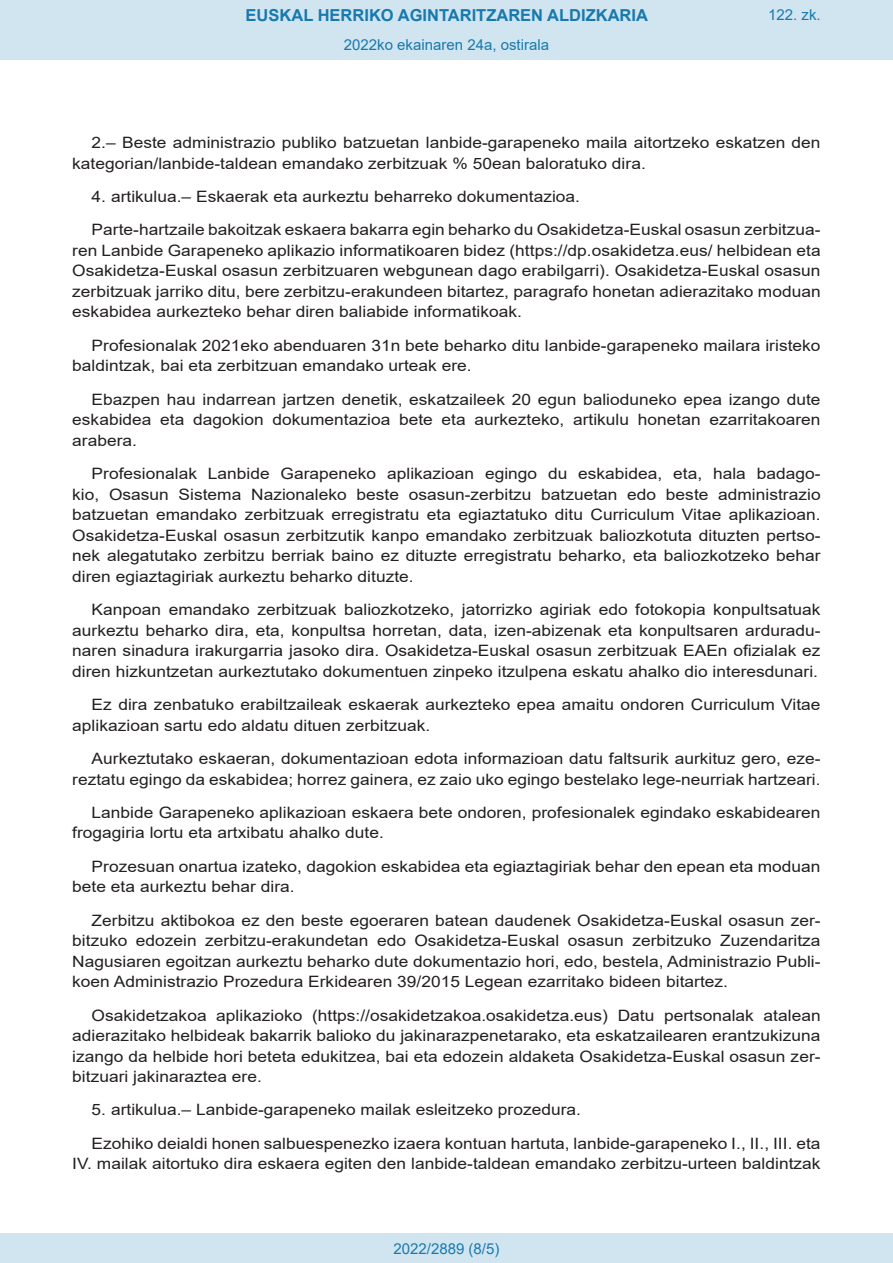
<style>
.page{position:relative;width:893px;height:1263px;background:#fff}
.page>*{position:absolute;margin:0;border:0;box-sizing:border-box;transform-origin:0 0}
.t1{font:700 16.5px "Arial";color:#1879ad}
.BOPVDetalle{font:15.6px/20.5px "Arial";color:#231f20;text-align:justify;scale:1.11 1}
.Paginacion_Centro{font:15px "Arial";color:#1879ad}
</style>
<div class="page">
<div style="left:0;top:0;width:893px;height:60px;background:#d0e5f0"></div>
<div style="left:0;top:1233px;width:893px;height:30px;background:#d0e5f0"></div>
<p class="t1" style="left:246px;top:3px;width:404px">EUSKAL HERRIKO AGINTARITZAREN ALDIZKARIA</p>
<p class="Paginacion_Centro" style="left:344px;top:35px;width:207px">2022ko ekainaren 24a, ostirala</p>
<p class="Paginacion_Centro" style="left:768px;top:5px;width:54px">122. zk.</p>
<p class="BOPVDetalle" style="left:72px;top:132px;width:676px;text-indent:19px">2.– Beste administrazio publiko batzuetan lanbide-garapeneko maila aitortzeko eskatzen den kategorian/lanbide-taldean emandako zerbitzuak % 50ean baloratuko dira.</p>
<p class="BOPVDetalle" style="left:92px;top:186px;width:441px">4. artikulua.– Eskaerak eta aurkeztu beharreko dokumentazioa.</p>
<p class="BOPVDetalle" style="left:72px;top:219px;width:676px;text-indent:19px">Parte-hartzaile bakoitzak eskaera bakarra egin beharko du Osakidetza-Euskal osasun zerbitzua&shy;ren Lanbide Garapeneko aplikazio informatikoaren bidez (https://dp.osakidetza.eus/ helbidean eta Osakidetza-Euskal osasun zerbitzuaren webgunean dago erabilgarri). Osakidetza-Euskal osasun zerbitzuak jarriko ditu, bere zerbitzu-erakundeen bitartez, paragrafo honetan adierazitako moduan eskabidea aurkezteko behar diren baliabide informatikoak.</p>
<p class="BOPVDetalle" style="left:72px;top:335px;width:676px;text-indent:19px">Profesionalak 2021eko abenduaren 31n bete beharko ditu lanbide-garapeneko mailara iristeko baldintzak, bai eta zerbitzuan emandako urteak ere.</p>
<p class="BOPVDetalle" style="left:72px;top:389px;width:676px;text-indent:19px">Ebazpen hau indarrean jartzen denetik, eskatzaileek 20 egun balioduneko epea izango dute eskabidea eta dagokion dokumentazioa bete eta aurkezteko, artikulu honetan ezarritakoaren arabera.</p>
<p class="BOPVDetalle" style="left:72px;top:463px;width:676px;text-indent:19px">Profesionalak Lanbide Garapeneko aplikazioan egingo du eskabidea, eta, hala badago&shy;kio, Osasun Sistema Nazionaleko beste osasun-zerbitzu batzuetan edo beste administrazio batzuetan emandako zerbitzuak erregistratu eta egiaztatuko ditu Curriculum Vitae aplikazioan.<br>Osakidetza-Euskal osasun zerbitzutik kanpo emandako zerbitzuak baliozkotuta dituzten pertso&shy;nek alegatutako zerbitzu berriak baino ez dituzte erregistratu beharko, eta baliozkotzeko behar diren egiaztagiriak aurkeztu beharko dituzte.</p>
<p class="BOPVDetalle" style="left:72px;top:599px;width:676px;text-indent:19px">Kanpoan emandako zerbitzuak baliozkotzeko, jatorrizko agiriak edo fotokopia konpultsatuak aurkeztu beharko dira, eta, konpultsa horretan, data, izen-abizenak eta konpultsaren arduradu&shy;naren sinadura irakurgarria jasoko dira. Osakidetza-Euskal osasun zerbitzuak EAEn ofizialak ez diren hizkuntzetan aurkeztutako dokumentuen zinpeko itzulpena eskatu ahalko dio interesdunari.</p>
<p class="BOPVDetalle" style="left:72px;top:694px;width:676px;text-indent:19px">Ez dira zenbatuko erabiltzaileak eskaerak aurkezteko epea amaitu ondoren Curriculum Vitae aplikazioan sartu edo aldatu dituen zerbitzuak.</p>
<p class="BOPVDetalle" style="left:72px;top:748px;width:676px;text-align:right">Aurkeztutako eskaeran, dokumentazioan edota informazioan datu faltsurik aurkituz gero, eze&shy;reztatu egingo da eskabidea; horrez gainera, ez zaio uko egingo bestelako lege-neurriak hartzeari.</p>
<p class="BOPVDetalle" style="left:72px;top:802px;width:676px;text-indent:19px">Lanbide Garapeneko aplikazioan eskaera bete ondoren, profesionalek egindako eskabidearen frogagiria lortu eta artxibatu ahalko dute.</p>
<p class="BOPVDetalle" style="left:72px;top:856px;width:676px;text-indent:19px">Prozesuan onartua izateko, dagokion eskabidea eta egiaztagiriak behar den epean eta moduan bete eta aurkeztu behar dira.</p>
<p class="BOPVDetalle" style="left:72px;top:910px;width:676px;text-indent:19px">Zerbitzu aktibokoa ez den beste egoeraren batean daudenek Osakidetza-Euskal osasun zer&shy;bitzuko edozein zerbitzu-erakundetan edo Osakidetza-Euskal osasun zerbitzuko Zuzendaritza Nagusiaren egoitzan aurkeztu beharko dute dokumentazio hori, edo, bestela, Administrazio Publi&shy;koen Administrazio Prozedura Erkidearen 39/2015 Legean ezarritako bideen bitartez.</p>
<p class="BOPVDetalle" style="left:72px;top:1005px;width:676px;text-indent:19px">Osakidetzakoa aplikazioko (https://osakidetzakoa.osakidetza.eus) Datu pertsonalak atalean adierazitako helbideak bakarrik balioko du jakinarazpenetarako, eta eskatzailearen erantzukizuna izango da helbide hori beteta edukitzea, bai eta edozein aldaketa Osakidetza-Euskal osasun zer&shy;bitzuari jakinaraztea ere.</p>
<p class="BOPVDetalle" style="left:92px;top:1100px;width:442px">5. artikulua.– Lanbide-garapeneko mailak esleitzeko prozedura.</p>
<p class="BOPVDetalle" style="left:72px;top:1133px;width:676px;text-align:right">Ezohiko deialdi honen salbuespenezko izaera kontuan hartuta, lanbide-garapeneko I., II., III. eta<br>IV. mailak aitortuko dira eskaera egiten den lanbide-taldean emandako zerbitzu-urteen baldintzak</p>
<p class="Paginacion_Centro" style="left:393px;top:1238px;width:107px">2022/2889 (8/5)</p>
</div>
